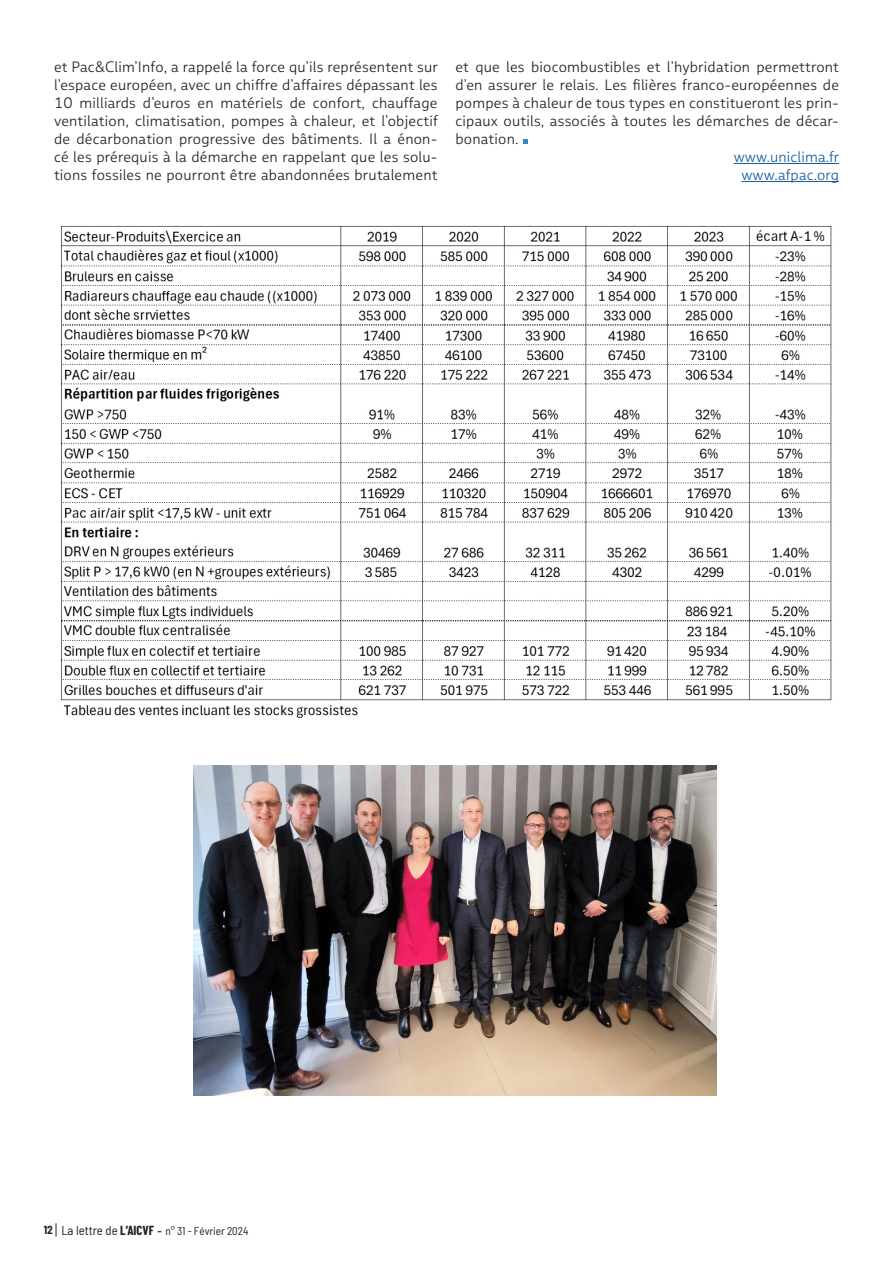
<style>
.page{position:relative;width:893px;height:1263px;background:#fff}
.page>*{position:absolute;margin:0;border:0;box-sizing:border-box;transform-origin:0 0}
.texte_courant_actu{font:300 15px/18px "Multiple Sans Pro";letter-spacing:.015em;color:#231f20;text-align:justify}
.texte_courant_actu-2{font:300 15px "Multiple Sans Pro";letter-spacing:.01em;color:#175d9e}
.t1{font:semi-condensed 11.25px "Barlow";color:#231f20}
.s1{font-weight:700;font-size:11.4px}
.s2{font-size:12.75px}
.s3{font-family:"Barlow Condensed";font-weight:700;font-stretch:normal;font-size:12.75px}
.s4{font-family:"Multiple Sans Pro";font-stretch:normal;font-size:12.75px}
</style>
<div class="page">
<svg style="left:56px;top:1223px;width:1px;height:13px"></svg>
<hr style="left:734px;top:163px;width:105px;height:1px;background:#175d9e">
<hr style="left:741px;top:181px;width:98px;height:1px;background:#175d9e">
<svg style="left:523px;top:139px;width:5px;height:5px"></svg>
<img style="left:61px;top:225px;width:771px;height:493px">
<img style="left:194px;top:765px;width:522px;height:331px">
<p class="texte_courant_actu" style="left:54px;top:58px;width:385px">et Pac&amp;Clim’Info, a rappelé la force qu’ils représentent sur l’espace européen, avec un chiffre d’affaires dépassant les 10 milliards d’euros en matériels de confort, chauffage ventilation, climatisation, pompes à chaleur, et l’objectif de décarbonation progressive des bâtiments. Il a énon&shy;cé les prérequis à la démarche en rappelant que les solu&shy;tions fossiles ne pourront être abandonnées brutalement</p>
<p class="texte_courant_actu" style="left:455px;top:58px;width:385px">et que les biocombustibles et l’hybridation permettront d’en assurer le relais. Les filières franco-européennes de pompes à chaleur de tous types en constitueront les prin&shy;cipaux outils, associés à toutes les démarches de décar&shy;bonation.</p>
<p class="texte_courant_actu-2" style="left:734px;top:148px;width:107px">www.uniclima.fr</p>
<p class="texte_courant_actu-2" style="left:741px;top:166px;width:99px">www.afpac.org</p>
<p class="t1" style="left:44px;top:1224px;width:206px"><span class="s1">12</span> <span class="s2">La lettre de</span> <span class="s3">L’AICVF</span> <span class="s4">-</span> n° 31 - Février 2024</p>
</div>
